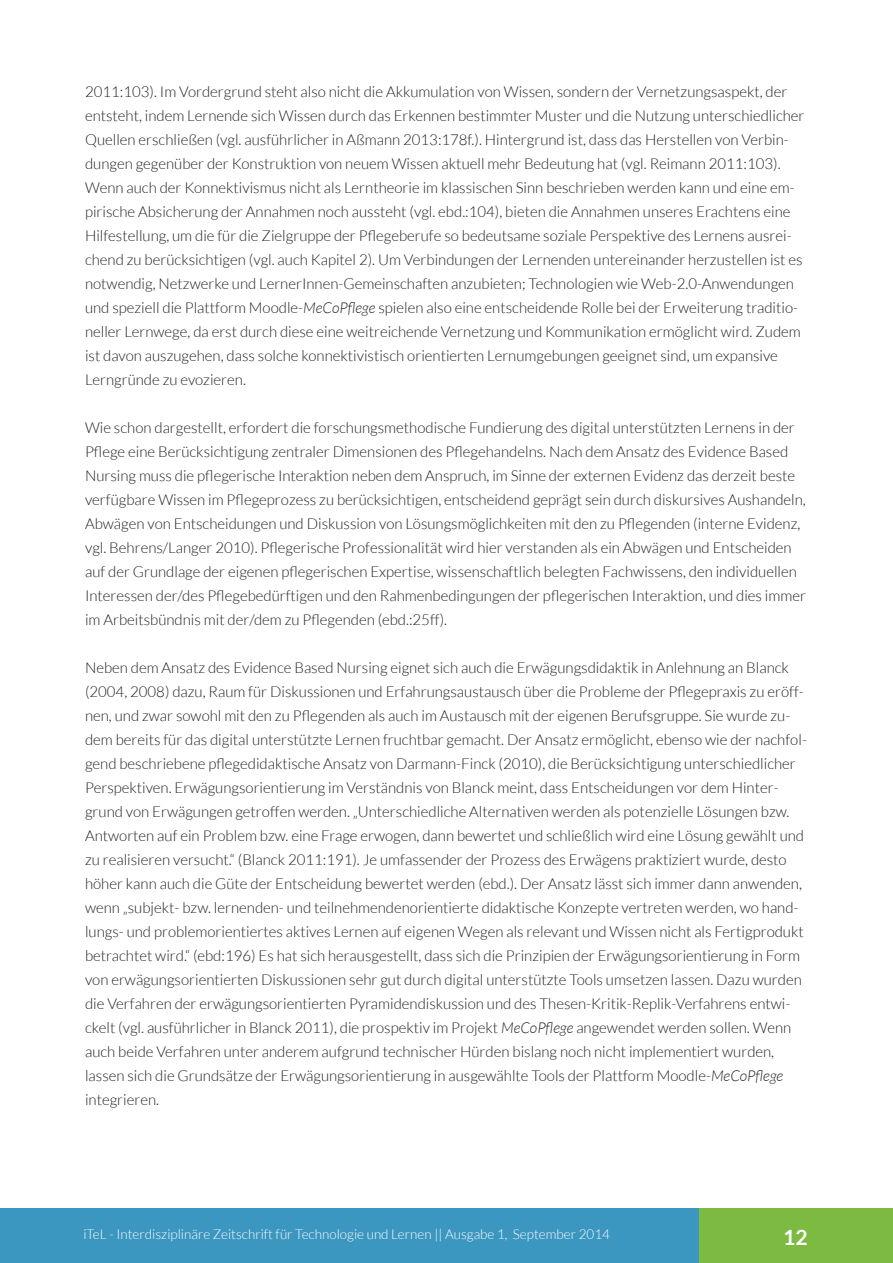
<style>
.page{position:relative;width:893px;height:1263px;background:#fff}
.page>*{position:absolute;margin:0;border:0;box-sizing:border-box;transform-origin:0 0}
.t1{font:700 21px "Lato";color:#fff}
.t2{font:300 15px/24px "Lato";color:#231f20}
.t3{font:300 13.5px "Lato";color:#fff}
.s1{font-style:italic}
</style>
<div class="page">
<div style="left:0;top:1209px;width:702px;height:54px;background:#3b96c0"></div>
<div style="left:699px;top:1209px;width:194px;height:54px;background:#7dba42"></div>
<p class="t2" style="left:85px;top:80px;width:721px">2011:103). Im Vordergrund steht also nicht die Akkumulation von Wissen, sondern der Vernetzungsaspekt, der entsteht, indem Lernende sich Wissen durch das Erkennen bestimmter Muster und die Nutzung unterschiedlicher Quellen erschließen (vgl. ausführlicher in Aßmann 2013:178f.). Hintergrund ist, dass das Herstellen von Verbin&shy;dungen gegenüber der Konstruktion von neuem Wissen aktuell mehr Bedeutung hat (vgl. Reimann 2011:103).<br>Wenn auch der Konnektivismus nicht als Lerntheorie im klassischen Sinn beschrieben werden kann und eine em&shy;pirische Absicherung der Annahmen noch aussteht (vgl. ebd.:104), bieten die Annahmen unseres Erachtens eine Hilfestellung, um die für die Zielgruppe der Pflegeberufe so bedeutsame soziale Perspektive des Lernens ausrei&shy;chend zu berücksichtigen (vgl. auch Kapitel 2). Um Verbindungen der Lernenden untereinander herzustellen ist es notwendig, Netzwerke und LernerInnen-Gemeinschaften anzubieten; Technologien wie Web-2.0-Anwendungen und speziell die Plattform Moodle-<span class="s1">MeCoPflege</span> spielen also eine entscheidende Rolle bei der Erweiterung traditio&shy;neller Lernwege, da erst durch diese eine weitreichende Vernetzung und Kommunikation ermöglicht wird. Zudem ist davon auszugehen, dass solche konnektivistisch orientierten Lernumgebungen geeignet sind, um expansive Lerngründe zu evozieren.</p>
<p class="t2" style="left:85px;top:416px;width:722px">Wie schon dargestellt, erfordert die forschungsmethodische Fundierung des digital unterstützten Lernens in der Pflege eine Berücksichtigung zentraler Dimensionen des Pflegehandelns. Nach dem Ansatz des Evidence Based Nursing muss die pflegerische Interaktion neben dem Anspruch, im Sinne der externen Evidenz das derzeit beste verfügbare Wissen im Pflegeprozess zu berücksichtigen, entscheidend geprägt sein durch diskursives Aushandeln, Abwägen von Entscheidungen und Diskussion von Lösungsmöglichkeiten mit den zu Pflegenden (interne Evidenz, vgl. Behrens/Langer 2010). Pflegerische Professionalität wird hier verstanden als ein Abwägen und Entscheiden auf der Grundlage der eigenen pflegerischen Expertise, wissenschaftlich belegten Fachwissens, den individuellen Interessen der/des Pflegebedürftigen und den Rahmenbedingungen der pflegerischen Interaktion, und dies immer im Arbeitsbündnis mit der/dem zu Pflegenden (ebd.:25ff).</p>
<p class="t2" style="left:85px;top:656px;width:723px">Neben dem Ansatz des Evidence Based Nursing eignet sich auch die Erwägungsdidaktik in Anlehnung an Blanck (2004, 2008) dazu, Raum für Diskussionen und Erfahrungsaustausch über die Probleme der Pflegepraxis zu eröff&shy;nen, und zwar sowohl mit den zu Pflegenden als auch im Austausch mit der eigenen Berufsgruppe. Sie wurde zu&shy;dem bereits für das digital unterstützte Lernen fruchtbar gemacht. Der Ansatz ermöglicht, ebenso wie der nachfol&shy;gend beschriebene pflegedidaktische Ansatz von Darmann-Finck (2010), die Berücksichtigung unterschiedlicher Perspektiven. Erwägungsorientierung im Verständnis von Blanck meint, dass Entscheidungen vor dem Hinter&shy;grund von Erwägungen getroffen werden. „Unterschiedliche Alternativen werden als potenzielle Lösungen bzw.<br>Antworten auf ein Problem bzw. eine Frage erwogen, dann bewertet und schließlich wird eine Lösung gewählt und zu realisieren versucht.“ (Blanck 2011:191). Je umfassender der Prozess des Erwägens praktiziert wurde, desto höher kann auch die Güte der Entscheidung bewertet werden (ebd.). Der Ansatz lässt sich immer dann anwenden, wenn „subjekt- bzw. lernenden- und teilnehmendenorientierte didaktische Konzepte vertreten werden, wo hand&shy;lungs- und problemorientiertes aktives Lernen auf eigenen Wegen als relevant und Wissen nicht als Fertigprodukt betrachtet wird.“ (ebd:196) Es hat sich herausgestellt, dass sich die Prinzipien der Erwägungsorientierung in Form von erwägungsorientierten Diskussionen sehr gut durch digital unterstützte Tools umsetzen lassen. Dazu wurden die Verfahren der erwägungsorientierten Pyramidendiskussion und des Thesen-Kritik-Replik-Verfahrens entwi&shy;ckelt (vgl. ausführlicher in Blanck 2011), die prospektiv im Projekt <span class="s1">MeCoPflege</span> angewendet werden sollen. Wenn auch beide Verfahren unter anderem aufgrund technischer Hürden bislang noch nicht implementiert wurden, lassen sich die Grundsätze der Erwägungsorientierung in ausgewählte Tools der Plattform Moodle-<span class="s1">MeCoPflege </span>integrieren.</p>
<p class="t3" style="left:83px;top:1227px;width:528px">iTeL - Interdisziplinäre Zeitschrift für Technologie und Lernen || Ausgabe 1, September 2014</p>
<h1 class="t1" style="left:783px;top:1226px;width:26px">12</h1>
</div>
